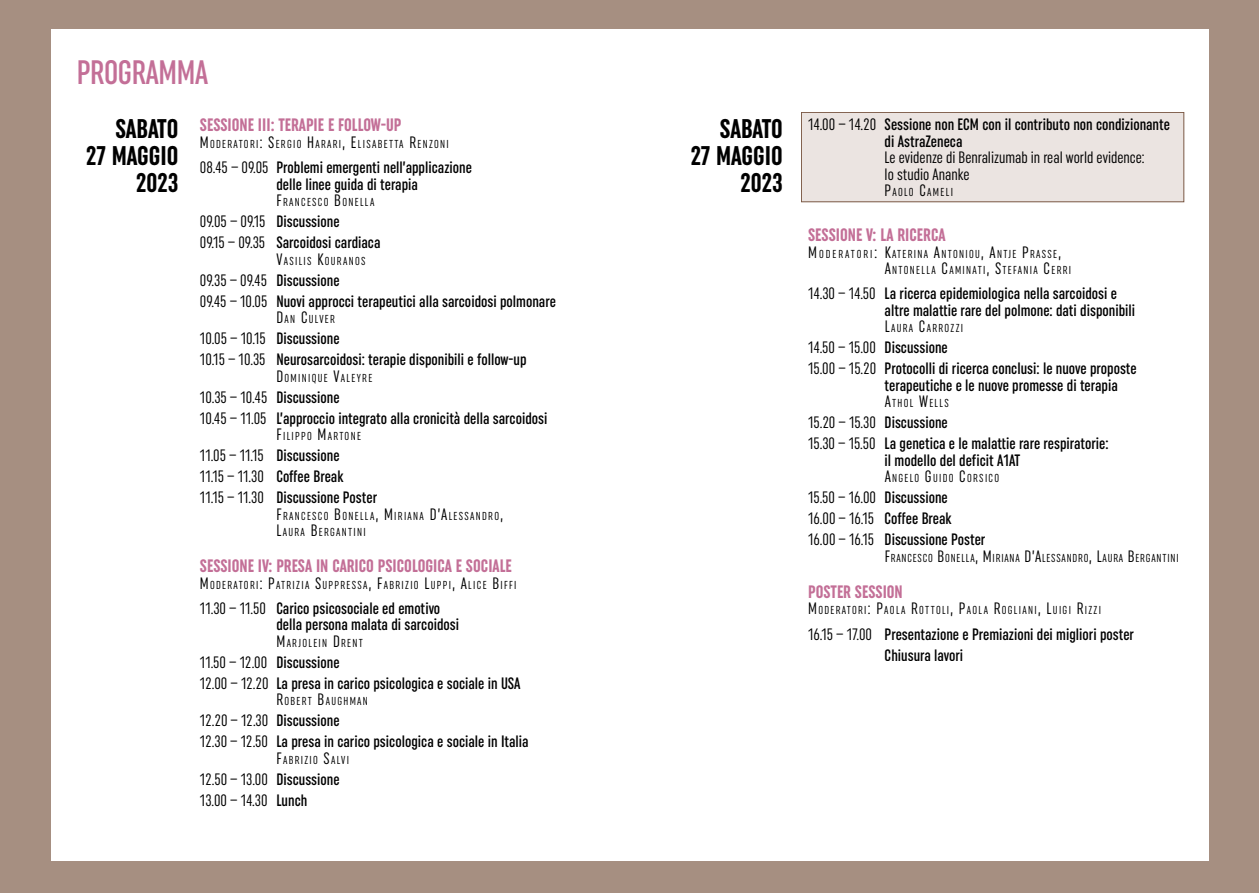
<style>
.page{position:relative;width:1259px;height:893px;background:#a68f81}
.page>*{position:absolute;margin:0;border:0;box-sizing:border-box;transform-origin:0 0}
.t1{font:500 extra-condensed 33.9px "Uniform";letter-spacing:-.01em;color:#c36f97}
.t2{font:700 extra-condensed 27px/27px "Uniform";color:#000;text-align:right}
.t3{font:700 extra-condensed 18px "Uniform";color:#c36f97}
.t4{font:500 extra-condensed 16.5px/21px "Uniform";color:#000}
.t5{font:extra-condensed 16.5px/21px "Uniform";color:#000}
.t6{font:extra-condensed 16.5px "Uniform";color:#000}
.t7{font:extra-condensed 11.55px "Uniform";letter-spacing:.115em;color:#000}
.t8{font:extra-condensed 11.55px "Uniform";letter-spacing:.07em;color:#000}
.s1{font-weight:400}
.s2{font-size:16.5px}
.s3{font-weight:500}
</style>
<div class="page">
<div style="left:51px;top:29px;width:1157px;height:831px;background:#fff"></div>
<div style="left:801px;top:112px;width:383px;height:90px;background:#ebe4e1;border:1px solid #7a5743"></div>
<h1 class="t1" style="left:77px;top:53px;width:133px">PROGRAMMA</h1>
<h2 class="t2" style="left:86px;top:115px;width:94px">SABATO<br>27 MAGGIO<br>2023</h2>
<p class="t4" style="left:884px;top:116px;width:287px;line-height:16.5px;text-indent:-76px"><span class="s1">14.00 – 14.20</span> Sessione non ECM con il contributo non condizionante di AstraZeneca</p>
<p class="t3" style="left:200px;top:115px;width:203px">SESSIONE III: TERAPIE E FOLLOW-UP</p>
<p class="t7" style="left:200px;top:137px;width:250px"><span class="s2">M</span>ODERATORI<span class="s2">: S</span>ERGIO <span class="s2">H</span>ARARI<span class="s2">, E</span>LISABETTA <span class="s2">R</span>ENZONI</p>
<p class="t4" style="left:276px;top:159px;width:197px;line-height:16.5px;text-indent:-76px"><span class="s1">08.45 – 09.05</span> Problemi emergenti nell’applicazione delle linee guida di terapia</p>
<p class="t7" style="left:276px;top:195px;width:99px"><span class="s2">F</span>RANCESCO <span class="s2">B</span>ONELLA</p>
<p class="t4" style="left:200px;top:211px;width:182px"><span class="s1">09.05 – 09.15</span> Discussione<br><span class="s1">09.15 – 09.35</span> Sarcoidosi cardiaca</p>
<p class="t7" style="left:276px;top:254px;width:90px"><span class="s2">V</span>ASILIS <span class="s2">K</span>OURANOS</p>
<p class="t4" style="left:200px;top:269px;width:357px"><span class="s1">09.35 – 09.45</span> Discussione<br><span class="s1">09.45 – 10.05</span> Nuovi approcci terapeutici alla sarcoidosi polmonare</p>
<p class="t6" style="left:200px;top:308px;width:43px">D</p>
<p class="t7" style="left:285px;top:312px;width:52px">AN <span class="s2">C</span> ULVER</p>
<p class="t4" style="left:200px;top:328px;width:328px"><span class="s1">10.05 – 10.15</span> Discussione<br><span class="s1">10.15 – 10.35</span> Neurosarcoidosi: terapie disponibili e follow-up</p>
<p class="t7" style="left:276px;top:371px;width:97px"><span class="s2">D</span>OMINIQUE <span class="s2">V</span>ALEYRE</p>
<p class="t4" style="left:200px;top:386px;width:349px"><span class="s1">10.35 – 10.45</span> Discussione<br><span class="s1">10.45 – 11.05</span> L’approccio integrato alla cronicità della sarcoidosi</p>
<p class="t7" style="left:276px;top:429px;width:86px"><span class="s2">F</span>ILIPPO <span class="s2">M</span>ARTONE</p>
<p class="t4" style="left:200px;top:445px;width:179px"><span class="s1">11.05 – 11.15</span> Discussione<br><span class="s1">11.15 – 11.30</span> Coffee Break<br><span class="s1">11.15 – 11.30</span> Discussione Poster</p>
<p class="t7" style="left:276px;top:509px;width:228px"><span class="s2">F</span>RANCESCO <span class="s2">B</span>ONELLA<span class="s2">, M</span>IRIANA <span class="s2">D’A</span>LESSANDRO<span class="s2">,</span></p>
<p class="t6" style="left:200px;top:521px;width:42px">L</p>
<p class="t7" style="left:283px;top:525px;width:84px">AURA <span class="s2">B</span>ERGANTINI</p>
<p class="t3" style="left:200px;top:555px;width:313px">SESSIONE IV: PRESA IN CARICO PSICOLOGICA E SOCIALE</p>
<p class="t7" style="left:200px;top:578px;width:318px"><span class="s2">M</span>ODERATORI<span class="s2">: P</span>ATRIZIA <span class="s2">S</span>UPPRESSA<span class="s2">, F</span>ABRIZIO <span class="s2">L</span> UPPI<span class="s2">, A</span>LICE <span class="s2">B</span>IFFI</p>
<p class="t4" style="left:276px;top:600px;width:184px;line-height:16.5px;text-indent:-76px"><span class="s1">11.30 – 11.50</span> Carico psicosociale ed emotivo della persona malata di sarcoidosi</p>
<p class="t7" style="left:276px;top:636px;width:88px"><span class="s2">M</span>ARJOLEIN <span class="s2">D</span> RENT</p>
<p class="t4" style="left:200px;top:651px;width:322px"><span class="s1">11.50 – 12.00</span> Discussione<br><span class="s1">12.00 – 12.20</span> La presa in carico psicologica e sociale in USA</p>
<p class="t6" style="left:200px;top:690px;width:43px">R</p>
<p class="t7" style="left:284px;top:695px;width:85px">OBERT <span class="s2">B</span>AUGHMAN</p>
<p class="t4" style="left:200px;top:710px;width:330px"><span class="s1">12.20 – 12.30</span> Discussione<br><span class="s1">12.30 – 12.50</span> La presa in carico psicologica e sociale in Italia</p>
<p class="t7" style="left:276px;top:753px;width:74px"><span class="s2">F</span>ABRIZIO <span class="s2">S</span>ALVI</p>
<p class="t5" style="left:200px;top:768px;width:141px">12.50 – 13.00 <span class="s3">Discussione<br></span>13.00 – 14.30 <span class="s3">Lunch</span></p>
<h2 class="t2" style="left:690px;top:115px;width:94px">SABATO<br>27 MAGGIO<br>2023</h2>
<p class="t5" style="left:884px;top:149px;width:261px;line-height:16.5px">Le evidenze di Benralizumab in real world evidence: lo studio Ananke</p>
<p class="t7" style="left:884px;top:185px;width:70px"><span class="s2">P</span>AOLO <span class="s2">C</span>AMELI</p>
<p class="t3" style="left:808px;top:225px;width:139px">SESSIONE V: LA RICERCA</p>
<p class="t7" style="left:808px;top:247px;width:254px"><span class="s2">M</span> ODERATORI<span class="s2">: K</span>ATERINA <span class="s2">A</span>NTONIOU<span class="s2">, A</span>NTJE <span class="s2">P</span>RASSE<span class="s2">,</span></p>
<p class="t6" style="left:808px;top:259px;width:43px">A</p>
<p class="t7" style="left:892px;top:263px;width:180px">NTONELLA <span class="s2">C</span>AMINATI<span class="s2">, S</span>TEFANIA <span class="s2">C</span>ERRI</p>
<p class="t4" style="left:884px;top:285px;width:252px;line-height:16.5px;text-indent:-76px"><span class="s1">14.30 – 14.50</span> La ricerca epidemiologica nella sarcoidosi e altre malattie rare del polmone: dati disponibili</p>
<p class="t6" style="left:808px;top:317px;width:42px">L</p>
<p class="t7" style="left:891px;top:322px;width:74px">AURA <span class="s2">C</span>ARROZZI</p>
<p class="t4" style="left:808px;top:337px;width:330px"><span class="s1">14.50 – 15.00</span> Discussione<br><span class="s1">15.00 – 15.20</span> Protocolli di ricerca conclusi: le nuove proposte</p>
<p class="t4" style="left:884px;top:375px;width:235px">terapeutiche e le nuove promesse di terapia</p>
<p class="t6" style="left:808px;top:392px;width:43px">A</p>
<p class="t7" style="left:892px;top:397px;width:58px">THOL <span class="s2">W</span>ELLS</p>
<p class="t4" style="left:808px;top:412px;width:302px"><span class="s1">15.20 – 15.30</span> Discussione<br><span class="s1">15.30 – 15.50</span> La genetica e le malattie rare respiratorie:</p>
<p class="t4" style="left:884px;top:450px;width:137px">il modello del deficit A1AT</p>
<p class="t6" style="left:808px;top:467px;width:43px">A</p>
<p class="t7" style="left:892px;top:472px;width:109px">NGELO <span class="s2">G</span>UIDO <span class="s2">C</span>ORSICO</p>
<p class="t4" style="left:808px;top:487px;width:179px"><span class="s1">15.50 – 16.00</span> Discussione<br><span class="s1">16.00 – 16.15</span> Coffee Break<br><span class="s1">16.00 – 16.15</span> Discussione Poster</p>
<p class="t6" style="left:808px;top:547px;width:42px">F</p>
<p class="t8" style="left:890px;top:551px;width:289px">RANCESCO <span class="s2">B</span>ONELLA<span class="s2">, M</span> IRIANA <span class="s2">D’A</span>LESSANDRO<span class="s2">, L</span>AURA <span class="s2">B</span>ERGANTINI</p>
<p class="t3" style="left:808px;top:581px;width:96px">POSTER SESSION</p>
<p class="t7" style="left:808px;top:604px;width:294px"><span class="s2">M</span> ODERATORI<span class="s2">: P</span>AOLA <span class="s2">R</span>OTTOLI<span class="s2">, P</span>AOLA <span class="s2">R</span>OGLIANI<span class="s2">, L</span> UIGI <span class="s2">R</span>IZZI</p>
<p class="t4" style="left:884px;top:623px;width:251px;text-indent:-76px"><span class="s1">16.15 – 17.00</span> Presentazione e Premiazioni dei migliori poster<br>Chiusura lavori</p>
</div>
